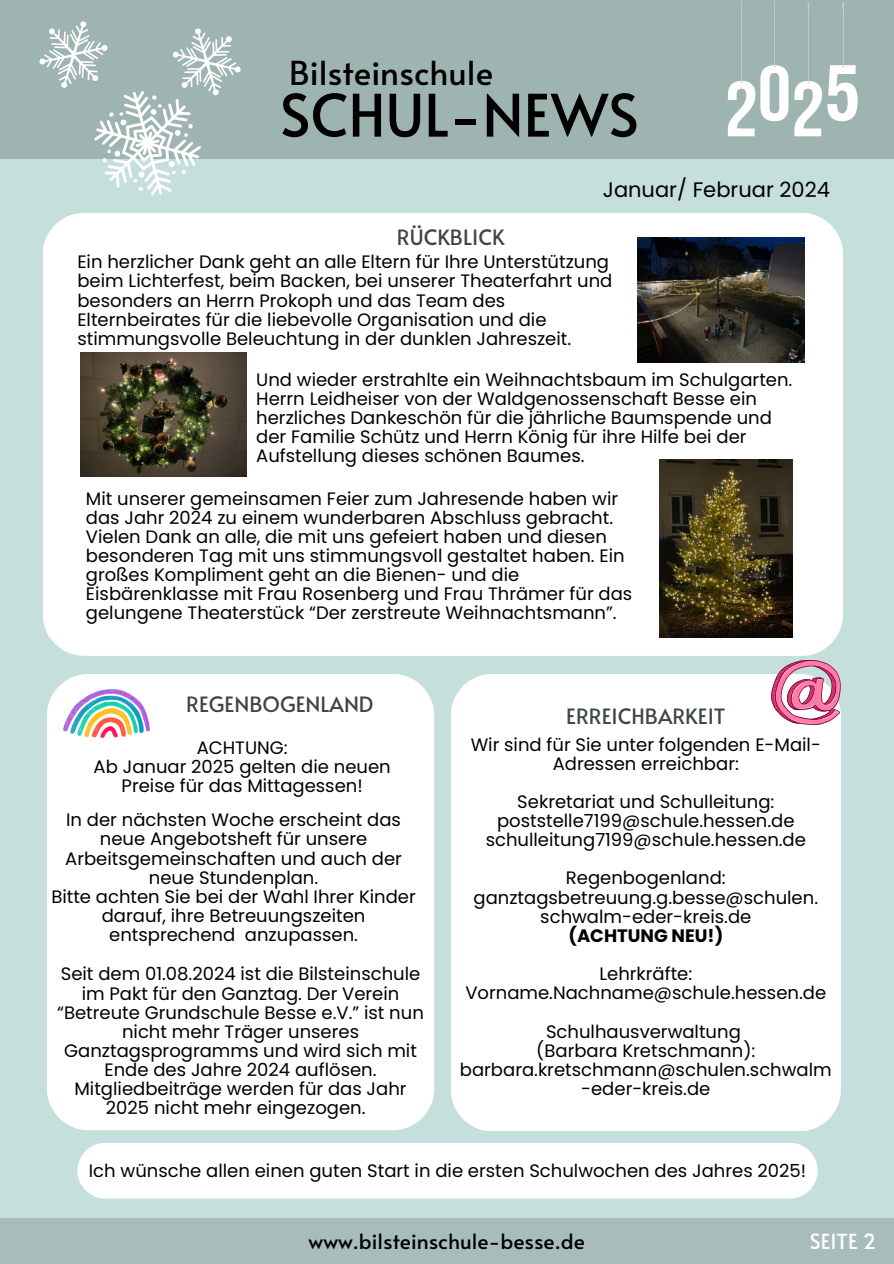
<style>
.page{position:relative;width:894px;height:1264px;background:#fff}
.page>*{position:absolute;margin:0;border:0;box-sizing:border-box;transform-origin:0 0}
.t1{font:58.35px "Alata";color:#000}
.t2{font:33px "Alata";color:#000}
.t3{font:21px "Alata";color:#3e4745}
.t4{font:21px "Alata";color:#000}
.t5{font:21px "Poppins";color:#000}
.t6{font:20.85px "Alata";color:#fff}
.t7{font:18px/19.2px "Poppins";color:#000;text-align:center}
.t8{font:700 18px "Poppins";color:#000}
</style>
<div class="page">
<div style="left:0;top:0;width:893px;height:1263px;background:#c5e0dc"></div>
<div style="left:0;top:0;width:893px;height:159px;background:#9eb4b1"></div>
<div style="left:0;top:1217px;width:893px;height:46px;background:#a8bdba"></div>
<div style="left:77px;top:1143px;width:740px;height:55px;background:#fff"></div>
<div style="left:451px;top:674px;width:389px;height:456px;background:#fff"></div>
<div style="left:43px;top:213px;width:799px;height:443px;background:#fff"></div>
<svg style="left:39px;top:21px;width:202px;height:174px"></svg>
<img style="left:637px;top:238px;width:166px;height:125px">
<img style="left:81px;top:353px;width:165px;height:123px">
<img style="left:659px;top:459px;width:133px;height:178px">
<svg style="left:727px;top:1px;width:130px;height:135px"></svg>
<div style="left:47px;top:674px;width:387px;height:456px;background:#fff"></div>
<img style="left:64px;top:689px;width:85px;height:48px">
<svg style="left:770px;top:660px;width:70px;height:65px;background:#de99b2"></svg>
<h2 class="t2" style="left:289px;top:49px;width:206px">Bilsteinschule</h2>
<h1 class="t1" style="left:280px;top:72px;width:360px">SCHUL-NEWS</h1>
<h3 class="t3" style="left:397px;top:222px;width:109px">RÜCKBLICK</h3>
<p class="t5" style="left:602px;top:175px;width:228px">Januar/ Februar 2024</p>
<p class="t7" style="left:77px;top:252px;width:536px;text-align:left">Ein herzlicher Dank geht an alle Eltern für Ihre Unterstützung beim Lichterfest, beim Backen, bei unserer Theaterfahrt und besonders an Herrn Prokoph und das Team des Elternbeirates für die liebevolle Organisation und die stimmungsvolle Beleuchtung in der dunklen Jahreszeit.</p>
<p class="t7" style="left:256px;top:370px;width:537px;text-align:left">Und wieder erstrahlte ein Weihnachtsbaum im Schulgarten.<br>Herrn Leidheiser von der Waldgenossenschaft Besse ein herzliches Dankeschön für die jährliche Baumspende und der Familie Schütz und Herrn König für ihre Hilfe bei der Aufstellung dieses schönen Baumes.</p>
<p class="t7" style="left:86px;top:488px;width:547px;text-align:left">Mit unserer gemeinsamen Feier zum Jahresende haben wir das Jahr 2024 zu einem wunderbaren Abschluss gebracht.<br>Vielen Dank an alle, die mit uns gefeiert haben und diesen besonderen Tag mit uns stimmungsvoll gestaltet haben. Ein großes Kompliment geht an die Bienen- und die Eisbärenklasse mit Frau Rosenberg und Frau Thrämer für das gelungene Theaterstück “Der zerstreute Weihnachtsmann”.</p>
<p class="t3" style="left:186px;top:689px;width:189px">REGENBOGENLAND</p>
<p class="t7" style="left:197px;top:738px;width:92px">ACHTUNG:</p>
<p class="t7" style="left:94px;top:757px;width:298px">Ab Januar 2025 gelten die neuen<br>Preise für das Mittagessen!</p>
<p class="t7" style="left:65px;top:810px;width:338px">In der nächsten Woche erscheint das neue Angebotsheft für unsere<br>Arbeitsgemeinschaften und auch der neue Stundenplan.</p>
<p class="t7" style="left:51px;top:886px;width:366px">Bitte achten Sie bei der Wahl Ihrer Kinder darauf, ihre Betreuungszeiten entsprechend anzupassen.</p>
<p class="t7" style="left:57px;top:964px;width:368px">Seit dem 01.08.2024 ist die Bilsteinschule im Pakt für den Ganztag. Der Verein “Betreute Grundschule Besse e.V.” ist nun nicht mehr Träger unseres Ganztagsprogramms und wird sich mit Ende des Jahre 2024 auflösen.<br>Mitgliedbeiträge werden für das Jahr 2025 nicht mehr eingezogen.</p>
<p class="t3" style="left:566px;top:701px;width:161px">ERREICHBARKEIT</p>
<p class="t7" style="left:470px;top:734px;width:351px">Wir sind für Sie unter folgenden E-Mail-<br>Adressen erreichbar:</p>
<p class="t7" style="left:517px;top:792px;width:258px">Sekretariat und Schulleitung:</p>
<h3 class="t7" style="left:497px;top:811px;width:299px">poststelle7199@schule.hessen.de</h3>
<p class="t7" style="left:485px;top:830px;width:322px">schulleitung7199@schule.hessen.de</p>
<p class="t7" style="left:566px;top:868px;width:161px">Regenbogenland:</p>
<p class="t7" style="left:473px;top:887px;width:346px">ganztagsbetreuung.g.besse@schulen.</p>
<p class="t7" style="left:540px;top:906px;width:212px">schwalm-eder-kreis.de</p>
<p class="t8" style="left:568px;top:923px;width:156px">(ACHTUNG NEU!)</p>
<p class="t7" style="left:599px;top:964px;width:94px">Lehrkräfte:</p>
<h3 class="t7" style="left:465px;top:983px;width:362px">Vorname.Nachname@schule.hessen.de</h3>
<p class="t7" style="left:546px;top:1021px;width:196px">Schulhausverwaltung</p>
<p class="t7" style="left:536px;top:1040px;width:220px">(Barbara Kretschmann):</p>
<p class="t7" style="left:460px;top:1059px;width:373px">barbara.kretschmann@schulen.schwalm -eder-kreis.de</p>
<p class="t7" style="left:89px;top:1160px;width:718px">Ich wünsche allen einen guten Start in die ersten Schulwochen des Jahres 2025!</p>
<p class="t4" style="left:308px;top:1226px;width:278px">www.bilsteinschule-besse.de</p>
<h4 class="t6" style="left:809px;top:1225px;width:68px">SEITE 2</h4>
</div>
